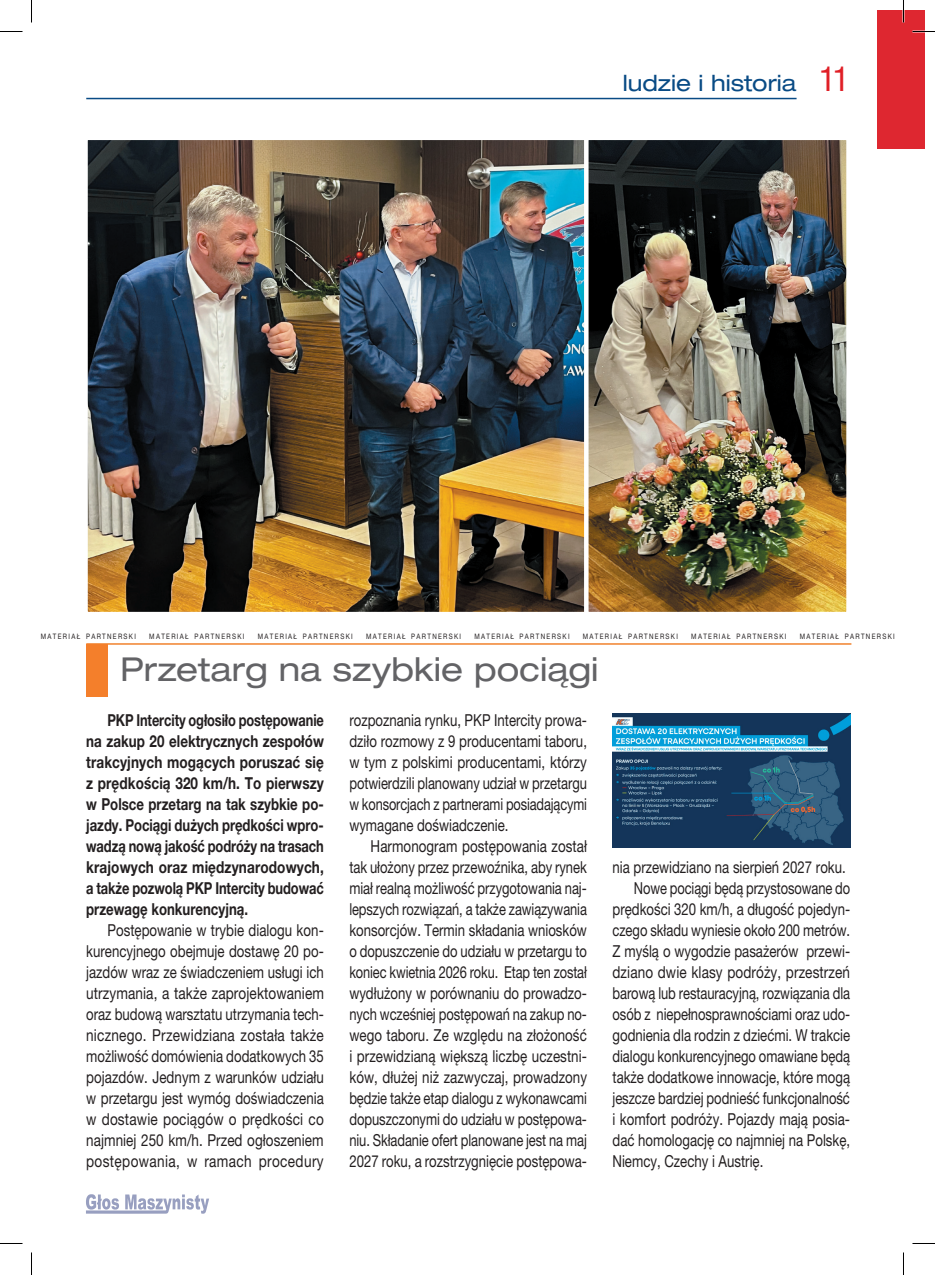
<style>
.page{position:relative;width:935px;height:1275px;background:#fff}
.page>*{position:absolute;margin:0;border:0;box-sizing:border-box;transform-origin:0 0}
.t1{font:expanded 33px "Helvetica Neue LT Pro";color:#636366}
.t2{font:expanded 22.5px "Helvetica Neue LT Pro";color:#094b85}
.t3{font:16.5px/21px "Helvetica Neue LT Pro";color:#231f20;text-align:justify;scale:.8 1}
.t4{font:16.5px/21px "Helvetica Neue LT Pro";color:#231f20;text-align:justify;scale:.81 1}
.t5{font:700 16.5px/21px "Helvetica Neue LT Pro";letter-spacing:-.005em;color:#231f20;text-align:justify;scale:.78 1}
.t6{font:16.5px "Helvetica Neue LT Pro";color:#231f20;scale:.79 1}
.t7{font:16.5px "Helvetica Neue LT Pro";color:#231f20;scale:.82 1}
.t8{font:16.5px "Helvetica Neue LT Pro";color:#231f20;scale:.78 1}
.t9{font:7.5px "Helvetica Neue LT Pro";letter-spacing:.215em;color:#231f20;scale:.82 1}
.s1{font-stretch:condensed;font-size:34.5px;color:#e01f26}
</style>
<div class="page">
<svg style="left:86px;top:1194px;width:123px;height:20px"></svg>
<div style="left:877px;top:10px;width:47px;height:138px;background:#de2730"></div>
<hr style="left:86px;top:98px;width:710px;height:1px;background:#094b85">
<hr style="left:86px;top:643px;width:765px;height:2px;background:#f0812c">
<div style="left:86px;top:644px;width:21px;height:52px;background:#f47f2b"></div>
<img style="left:612px;top:713px;width:238px;height:134px">
<img style="left:88px;top:141px;width:496px;height:470px">
<div style="left:83px;top:136px;width:517px;height:480px;border:4px solid #fff"></div>
<img style="left:589px;top:141px;width:256px;height:470px">
<div style="left:584px;top:136px;width:266px;height:480px;border:4px solid #fff"></div>
<hr style="left:902px;top:0;width:2px;height:22px;background:#fff">
<svg style="left:912px;top:31px;width:23px;height:1px"></svg>
<svg style="left:912px;top:1243px;width:23px;height:1px"></svg>
<svg style="left:903px;top:0;width:1px;height:22px"></svg>
<svg style="left:903px;top:1252px;width:1px;height:23px"></svg>
<h2 class="t2" style="left:623px;top:69px;width:228px">ludzie i historia <span class="s1">11</span></h2>
<p class="t9" style="left:41px;top:631px;width:117px">MATERIAŁ PARTNERSKI</p>
<p class="t9" style="left:149px;top:631px;width:117px">MATERIAŁ PARTNERSKI</p>
<p class="t9" style="left:258px;top:631px;width:117px">MATERIAŁ PARTNERSKI</p>
<p class="t9" style="left:366px;top:631px;width:117px">MATERIAŁ PARTNERSKI</p>
<p class="t9" style="left:474px;top:631px;width:117px">MATERIAŁ PARTNERSKI</p>
<p class="t9" style="left:583px;top:631px;width:117px">MATERIAŁ PARTNERSKI</p>
<p class="t9" style="left:691px;top:631px;width:117px">MATERIAŁ PARTNERSKI</p>
<p class="t9" style="left:799px;top:631px;width:117px">MATERIAŁ PARTNERSKI</p>
<h1 class="t1" style="left:120px;top:649px;width:479px">Przetarg na szybkie pociągi</h1>
<p class="t5" style="left:86px;top:709px;width:306px;text-indent:21px">PKP Intercity ogłosiło postępowanie na zakup 20 elektrycznych zespołów trakcyjnych mogących poruszać się z prędkością 320 km/h. To pierwszy w Polsce przetarg na tak szybkie po&shy;jazdy. Pociągi dużych prędkości wpro&shy;wadzą nową jakość podróży na trasach krajowych oraz międzynarodowych, a także pozwolą PKP Intercity budować przewagę konkurencyjną.</p>
<p class="t3" style="left:86px;top:919px;width:299px;text-indent:21px">Postępowanie w trybie dialogu kon&shy;kurencyjnego obejmuje dostawę 20 po&shy;jazdów wraz ze świadczeniem usługi ich utrzymania, a także zaprojektowaniem oraz budową warsztatu utrzymania tech&shy;nicznego. Przewidziana została także możliwość domówienia dodatkowych 35 pojazdów. Jednym z warunków udziału w przetargu jest wymóg doświadczenia w dostawie pociągów o prędkości co najmniej 250 km/h. Przed ogłoszeniem postępowania, w ramach procedury</p>
<p class="t3" style="left:349px;top:709px;width:299px">rozpoznania rynku, PKP Intercity prowa&shy;dziło rozmowy z 9 producentami taboru, w tym z polskimi producentami, którzy potwierdzili planowany udział w przetargu w konsorcjach z partnerami posiadającymi wymagane doświadczenie.</p>
<p class="t4" style="left:349px;top:835px;width:295px;text-indent:21px">Harmonogram postępowania został tak ułożony przez przewoźnika, aby rynek miał realną możliwość przygotowania naj&shy;lepszych rozwiązań, a także zawiązywania konsorcjów. Termin składania wniosków o dopuszczenie do udziału w przetargu to koniec kwietnia 2026 roku. Etap ten został wydłużony w porównaniu do prowadzo&shy;nych wcześniej postępowań na zakup no&shy;wego taboru. Ze względu na złożoność i przewidzianą większą liczbę uczestni&shy;ków, dłużej niż zazwyczaj, prowadzony będzie także etap dialogu z wykonawcami dopuszczonymi do udziału w postępowa&shy;niu. Składanie ofert planowane jest na maj 2027 roku, a rozstrzygnięcie postępowa-</p>
<p class="t3" style="left:612px;top:856px;width:293px">nia przewidziano na sierpień 2027 roku.</p>
<p class="t8" style="left:634px;top:878px;width:279px">Nowe pociągi będą przystosowane do</p>
<p class="t3" style="left:612px;top:898px;width:298px">prędkości 320 km/h, a długość pojedyn-</p>
<p class="t6" style="left:612px;top:920px;width:302px">czego składu wyniesie około 200 metrów.</p>
<p class="t3" style="left:612px;top:940px;width:298px">Z myślą o wygodzie pasażerów przewi-</p>
<p class="t7" style="left:612px;top:962px;width:291px">dziano dwie klasy podróży, przestrzeń</p>
<p class="t6" style="left:612px;top:983px;width:302px">barową lub restauracyjną, rozwiązania dla</p>
<p class="t6" style="left:612px;top:1004px;width:302px">osób z niepełnosprawnościami oraz udo-</p>
<p class="t3" style="left:612px;top:1024px;width:299px">godnienia dla rodzin z dziećmi. W trakcie</p>
<p class="t6" style="left:612px;top:1046px;width:302px">dialogu konkurencyjnego omawiane będą</p>
<p class="t3" style="left:612px;top:1066px;width:298px">także dodatkowe innowacje, które mogą</p>
<p class="t6" style="left:612px;top:1088px;width:302px">jeszcze bardziej podnieść funkcjonalność</p>
<p class="t4" style="left:612px;top:1108px;width:295px">i komfort podróży. Pojazdy mają posia-</p>
<p class="t3" style="left:612px;top:1129px;width:298px">dać homologację co najmniej na Polskę,</p>
<p class="t3" style="left:612px;top:1150px;width:190px">Niemcy, Czechy i Austrię.</p>
</div>
